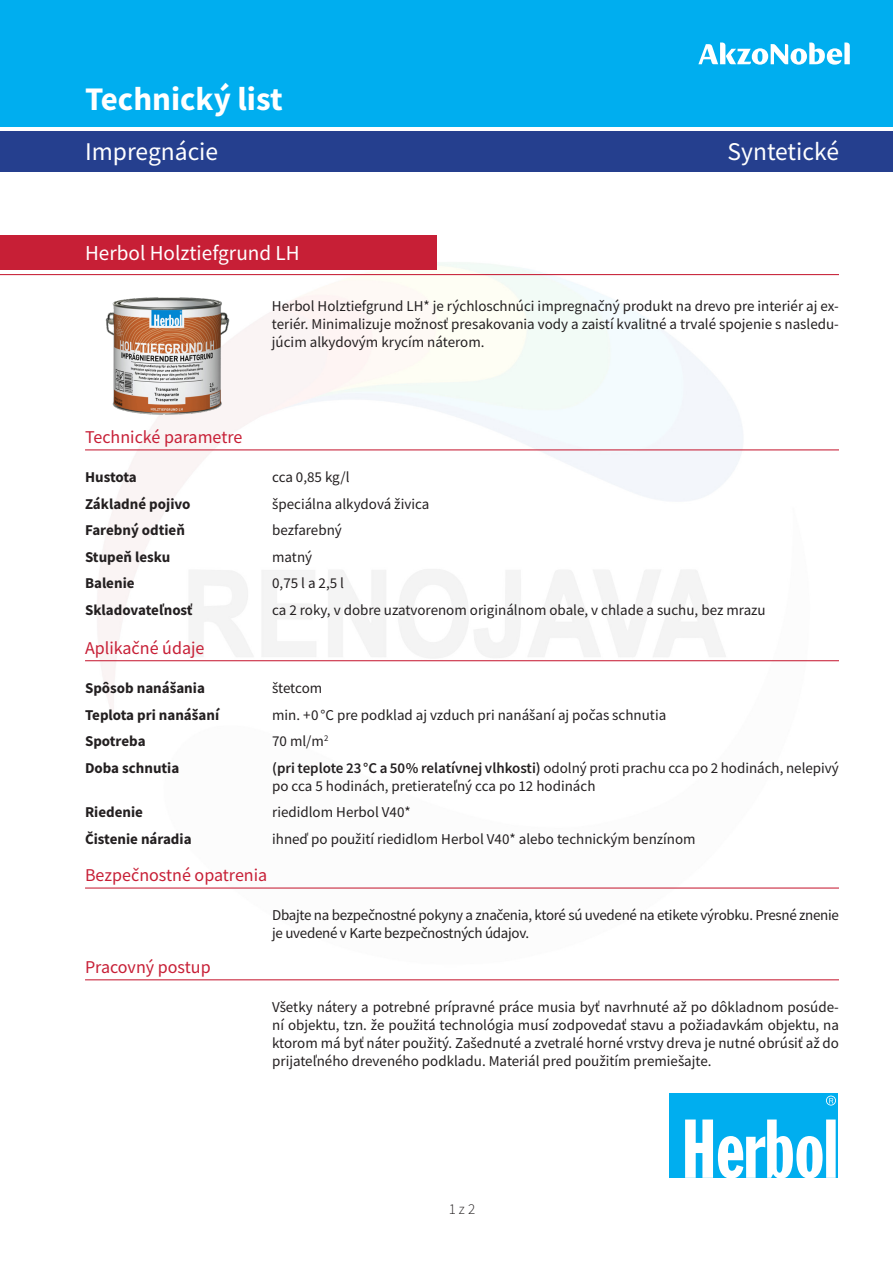
<style>
.page{position:relative;width:893px;height:1263px;background:#fff}
.page>*{position:absolute;margin:0;border:0;box-sizing:border-box;transform-origin:0 0}
.t1{font:700 33px "Source Sans Pro";color:#fff}
.t2{font:25.5px "Source Sans Pro";color:#fff}
.Výrobok{font:21.3px "Source Sans Pro";color:#fff}
.Sekcia{font:18px "Source Sans Pro";color:#c71f36}
.techn_parametre{font:15px/18px "Source Sans Pro";color:#231f20}
.Text{font:15px/18px "Source Sans Pro";color:#231f20;text-align:justify}
.techn_parametre-2{font:700 15px "Source Sans Pro";color:#231f20}
.techn_parametre-3{font:15px/18px "Source Sans Pro";letter-spacing:-.02em;color:#231f20}
.techn_parametre-4{font:700 15px "Source Sans Pro";letter-spacing:-.02em;color:#231f20}
.t3{font:300 15px "Source Sans Pro";color:#231f20}
.s1{font-weight:600}
</style>
<div class="page">
<img style="left:85px;top:236px;width:754px;height:745px">
<div style="left:0;top:131px;width:893px;height:41px;background:#253f8e"></div>
<div style="left:0;top:235px;width:436px;height:35px;background:#c71f36"></div>
<hr style="left:85px;top:449px;width:754px;height:1px;background:#c71f36">
<hr style="left:85px;top:660px;width:754px;height:1px;background:#c71f36">
<hr style="left:85px;top:887px;width:754px;height:1px;background:#c71f36">
<hr style="left:85px;top:979px;width:754px;height:1px;background:#c71f36">
<hr style="left:0;top:274px;width:839px;height:1px;background:#c71f36">
<div style="left:0;top:0;width:893px;height:126px;background:#00aeef"></div>
<svg style="left:698px;top:43px;width:152px;height:22px"></svg>
<div style="left:670px;top:1093px;width:168px;height:85px;background:#00aeef"></div>
<svg style="left:685px;top:1095px;width:151px;height:83px"></svg>
<img style="left:100px;top:294px;width:134px;height:125px">
<p class="t1" style="left:85px;top:77px;width:199px">Technický list</p>
<p class="t2" style="left:85px;top:136px;width:135px">Impregnácie</p>
<p class="Výrobok" style="left:85px;top:239px;width:216px">Herbol Holztiefgrund LH</p>
<p class="t2" style="left:727px;top:136px;width:113px">Syntetické</p>
<p class="Text" style="left:272px;top:297px;width:568px">Herbol Holztiefgrund LH* je rýchloschnúci impregnačný produkt na drevo pre interiér aj ex&shy;teriér. Minimalizuje možnosť presakovania vody a zaistí kvalitné a trvalé spojenie s nasledu&shy;júcim alkydovým krycím náterom.</p>
<p class="Sekcia" style="left:85px;top:426px;width:159px">Technické parametre</p>
<p class="techn_parametre-4" style="left:85px;top:467px;width:53px">Hustota</p>
<p class="techn_parametre" style="left:272px;top:468px;width:79px">cca 0,85 kg/l</p>
<p class="techn_parametre-2" style="left:85px;top:494px;width:107px">Základné pojivo</p>
<p class="techn_parametre" style="left:272px;top:495px;width:159px">špeciálna alkydová živica</p>
<p class="techn_parametre-2" style="left:85px;top:520px;width:101px">Farebný odtieň</p>
<p class="techn_parametre" style="left:272px;top:521px;width:71px">bezfarebný</p>
<p class="techn_parametre-2" style="left:85px;top:547px;width:87px">Stupeň lesku</p>
<p class="techn_parametre" style="left:272px;top:548px;width:42px">matný</p>
<p class="techn_parametre-2" style="left:85px;top:573px;width:51px">Balenie</p>
<p class="techn_parametre" style="left:272px;top:574px;width:73px">0,75 l a 2,5 l</p>
<p class="techn_parametre-2" style="left:85px;top:600px;width:109px">Skladovateľnosť</p>
<p class="techn_parametre" style="left:272px;top:601px;width:495px">ca 2 roky, v dobre uzatvorenom originálnom obale, v chlade a suchu, bez mrazu</p>
<p class="Sekcia" style="left:85px;top:636px;width:121px">Aplikačné údaje</p>
<p class="techn_parametre-2" style="left:85px;top:678px;width:121px">Spôsob nanášania</p>
<p class="techn_parametre" style="left:272px;top:679px;width:52px">štetcom</p>
<p class="techn_parametre-2" style="left:85px;top:704px;width:136px">Teplota pri nanášaní</p>
<p class="techn_parametre" style="left:272px;top:705px;width:396px">min. +0 °C pre podklad aj vzduch pri nanášaní aj počas schnutia</p>
<p class="techn_parametre-2" style="left:85px;top:731px;width:62px">Spotreba</p>
<p class="techn_parametre" style="left:272px;top:732px;width:58px">70 ml/m<sup>2</sup></p>
<p class="techn_parametre-2" style="left:85px;top:757px;width:96px">Doba schnutia</p>
<p class="techn_parametre" style="left:272px;top:758px;width:568px"><span class="s1">(pri teplote 23°C a 50% relatívnej vlhkosti)</span> odolný proti prachu cca po 2 hodinách, nelepivý po cca 5 hodinách, pretierateľný cca po 12 hodinách</p>
<p class="techn_parametre-2" style="left:85px;top:802px;width:59px">Riedenie</p>
<p class="techn_parametre" style="left:272px;top:803px;width:140px">riedidlom Herbol V40*</p>
<p class="techn_parametre-2" style="left:85px;top:828px;width:108px">Čistenie náradia</p>
<p class="techn_parametre" style="left:272px;top:829px;width:425px">ihneď po použití riedidlom Herbol V40* alebo technickým benzínom</p>
<p class="Sekcia" style="left:85px;top:864px;width:184px">Bezpečnostné opatrenia</p>
<p class="techn_parametre-3" style="left:272px;top:906px;width:568px">Dbajte na bezpečnostné pokyny a značenia, ktoré sú uvedené na etikete výrobku. Presné znenie je uvedené v Karte bezpečnostných údajov.</p>
<p class="Sekcia" style="left:85px;top:955px;width:127px">Pracovný postup</p>
<p class="techn_parametre" style="left:272px;top:998px;width:568px;text-align:justify">Všetky nátery a potrebné prípravné práce musia byť navrhnuté až po dôkladnom posúde&shy;ní objektu, tzn. že použitá technológia musí zodpovedať stavu a požiadavkám objektu, na ktorom má byť náter použitý. Zašednuté a zvetralé horné vrstvy dreva je nutné obrúsiť až do prijateľného dreveného podkladu. Materiál pred použitím premiešajte.</p>
<p class="t3" style="left:449px;top:1200px;width:28px">1 z 2</p>
</div>
